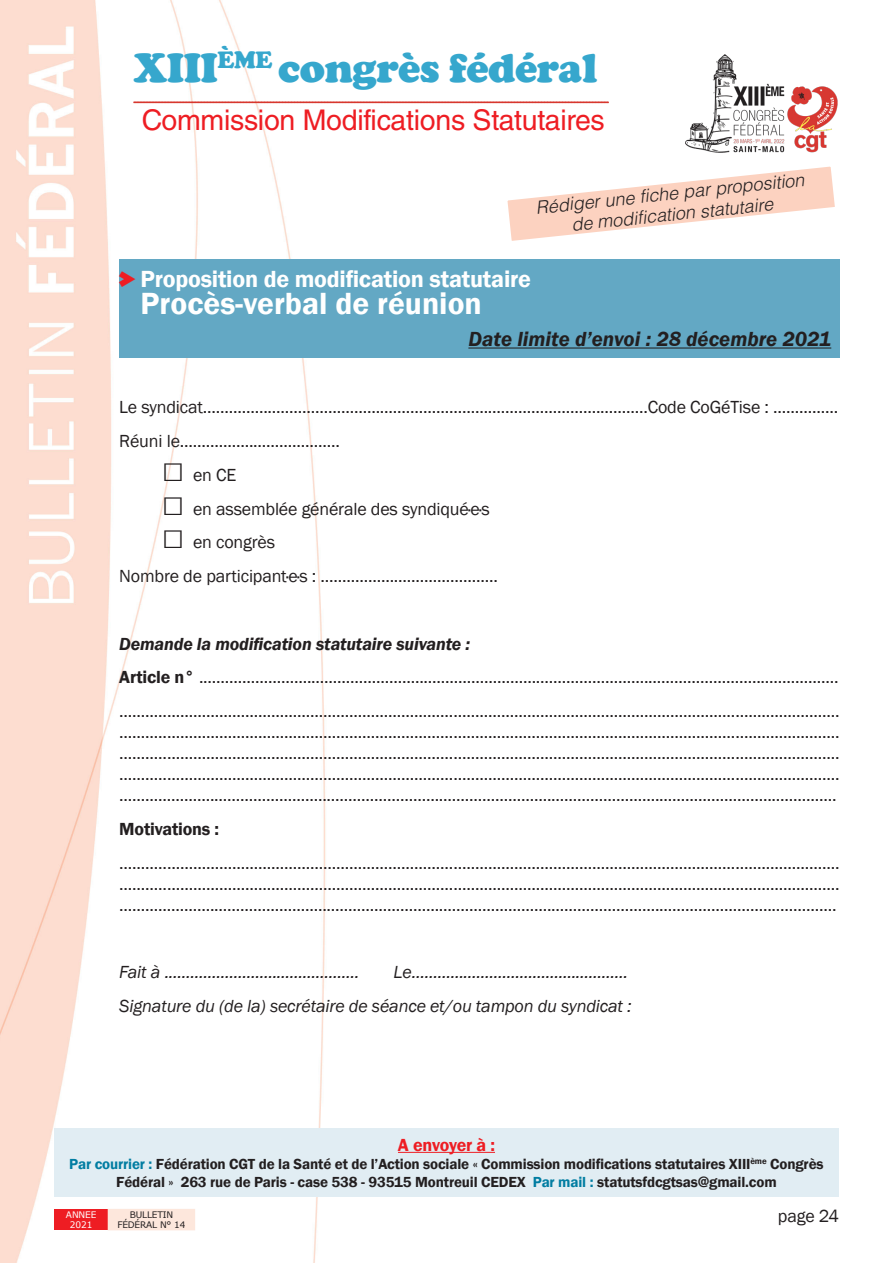
<style>
.page{position:relative;width:893px;height:1263px;background:#fff}
.page>*{position:absolute;margin:0;border:0;box-sizing:border-box;transform-origin:0 0}
.grostitre1{font:900 42px "Cooper";letter-spacing:-.01em;color:#36a7cd}
.grostitre1-2{font:600 31.5px "Franklin Gothic";color:#fff}
.grostitre1-3{font:28.5px "Helvetica LT Std";letter-spacing:-.01em;color:#ee1d23}
.grostitre1-4{font:600 24px "Franklin Gothic";letter-spacing:-.01em;color:#fff}
.titre_réserve{font:italic 600 21px "Franklin Gothic";color:#231f20}
.txt_courant{font:18px/21px "Franklin Gothic";letter-spacing:-.01em;color:#231f20;text-align:justify}
.txt_courant-2{font:italic 18px "Franklin Gothic";letter-spacing:-.01em;color:#231f20}
.titre_réserve-2{font:italic 300 18px/21px "Helvetica LT Std";color:#231f20;text-align:center}
.txt_courant-3{font:italic 600 18px "Franklin Gothic";letter-spacing:-.01em;color:#231f20}
.txt_courant-4{font:600 18px "Franklin Gothic";letter-spacing:-.01em;color:#231f20}
.txt_courant-5{font:600 18px "Franklin Gothic";letter-spacing:-.02em;color:#ee1d23}
.txt_courant-6{font:600 15px/18px "Franklin Gothic";letter-spacing:-.01em;color:#231f20;text-align:center}
.txt_courant-7{font:9px/9.8px "Verdana";letter-spacing:-.02em;color:#231f20;text-align:center}
.txt_courant-8{font:9px/9.8px "Verdana";letter-spacing:-.01em;color:#fff;text-align:center}
.s1{font-family:"Arrowstfb";font-weight:400;font-size:19.5px;color:#ee1d23}
.s2{font-size:37.5px}
.s3{font-weight:600}
.s4{color:#017da2}
</style>
<div class="page">
<img style="left:0;top:0;width:840px;height:1263px">
<div style="left:54px;top:1209px;width:55px;height:21px;background:#ee1d23"></div>
<div style="left:108px;top:1209px;width:87px;height:21px;background:#fde7dc"></div>
<img style="left:686px;top:54px;width:152px;height:98px">
<svg style="left:134px;top:101px;width:475px;height:2px"></svg>
<div style="left:119px;top:259px;width:721px;height:98px;background:#63a8c4"></div>
<hr style="left:468px;top:347px;width:363px;height:2px;background:#231f20">
<div style="left:54px;top:1129px;width:785px;height:68px;background:#e1edf3"></div>
<hr style="left:398px;top:1152px;width:97px;height:1px;background:#ee1d23">
<svg style="left:500px;top:159px;width:340px;height:89px"></svg>
<p class="grostitre1" style="left:134px;top:44px;width:465px">XIII<sup>ÈME</sup> congrès fédéral</p>
<p class="grostitre1-3" style="left:142px;top:104px;width:465px">Commission Modifications Statutaires</p>
<p class="titre_réserve-2" style="left:535px;top:197px;width:271px;rotate:-6deg">Rédiger une fiche par proposition de modification statutaire</p>
<p class="grostitre1-4" style="left:119px;top:264px;width:413px"><span class="s1">p</span> Proposition de modification statutaire</p>
<p class="grostitre1-2" style="left:141px;top:284px;width:343px">Procès-verbal de réunion</p>
<p class="titre_réserve" style="left:468px;top:326px;width:364px">Date limite d’envoi : 28 décembre 2021</p>
<p class="txt_courant" style="left:119px;top:397px;width:720px">Le syndicat.......................................................................................................Code CoGéTise : ...............</p>
<p class="txt_courant" style="left:119px;top:431px;width:222px">Réuni le.....................................</p>
<p class="txt_courant" style="left:162px;top:465px;width:76px"><span class="s2">□</span> en CE</p>
<p class="txt_courant" style="left:162px;top:499px;width:329px"><span class="s2">□</span> en assemblée générale des syndiqué·e·s</p>
<p class="txt_courant" style="left:162px;top:532px;width:115px"><span class="s2">□</span> en congrès</p>
<p class="txt_courant" style="left:119px;top:566px;width:380px">Nombre de participant·e·s : .........................................</p>
<p class="txt_courant-3" style="left:119px;top:632px;width:352px">Demande la modification statutaire suivante :</p>
<p class="txt_courant" style="left:119px;top:667px;width:721px"><span class="s3">Article n°</span> ....................................................................................................................................................</p>
<p class="txt_courant" style="left:119px;top:701px;width:722px">...................................................................................................................................................................... ...................................................................................................................................................................... ...................................................................................................................................................................... ...................................................................................................................................................................... ......................................................................................................................................................................</p>
<p class="txt_courant-4" style="left:119px;top:818px;width:101px">Motivations :</p>
<p class="txt_courant" style="left:119px;top:853px;width:722px">...................................................................................................................................................................... ...................................................................................................................................................................... ......................................................................................................................................................................</p>
<p class="txt_courant-2" style="left:119px;top:961px;width:241px">Fait à .............................................</p>
<p class="txt_courant-2" style="left:394px;top:961px;width:236px">Le..................................................</p>
<p class="txt_courant-2" style="left:119px;top:995px;width:514px">Signature du (de la) secrétaire de séance et/ou tampon du syndicat :</p>
<p class="txt_courant-5" style="left:398px;top:1134px;width:99px">A envoyer à :</p>
<p class="txt_courant-6" style="left:69px;top:1155px;width:756px"><span class="s4">Par courrier :</span> Fédération CGT de la Santé et de l’Action sociale « Commission modifications statutaires XIII<sup>ème</sup> Congrès<br>Fédéral » 263 rue de Paris - case 538 - 93515 Montreuil CEDEX <span class="s4">Par mail :</span> statutsfdcgtsas@gmail.com</p>
<p class="txt_courant-8" style="left:66px;top:1210px;width:32px">ANNEE<br>2021</p>
<p class="txt_courant-7" style="left:117px;top:1210px;width:70px">BULLETIN<br>FÉDÉRAL N° 14</p>
<p class="txt_courant" style="left:778px;top:1206px;width:63px">page 24</p>
</div>
